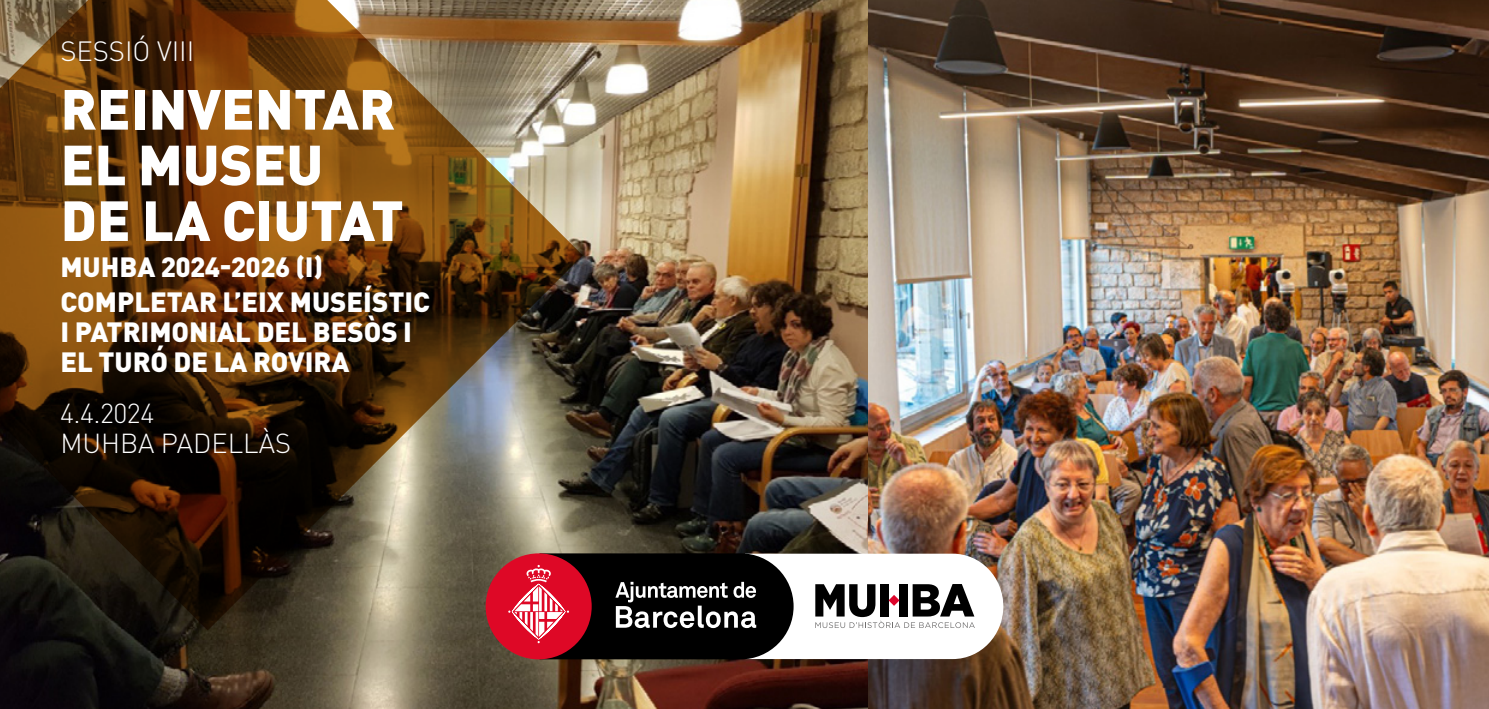
<style>
.page{position:relative;width:1489px;height:709px;background:#fff}
.page>*{position:absolute;margin:0;border:0;box-sizing:border-box;transform-origin:0 0}
.t1{font:900 55.75px/55.8px "DIN Pro";color:#fff}
.t2{font:900 27.5px/35.5px "DIN Pro";color:#fff}
.t3{font:300 27.5px "DIN Pro";color:#fff}
.t4{font:300 27.25px/29.8px "DIN Pro";color:#fff}
</style>
<div class="page">
<img style="left:0;top:0;width:1488px;height:709px">
<svg style="left:0;top:0;width:582px;height:630px;background:#614423"></svg>
<div style="left:485px;top:553px;width:106px;height:106px;background:#de0826;border-radius:50%"></div>
<svg style="left:508px;top:553px;width:495px;height:106px"></svg>
<p class="t3" style="left:60px;top:30px;width:135px">SESSIÓ VIII</p>
<h1 class="t1" style="left:61px;top:74px;width:344px">REINVENTAR<br>EL MUSEU<br>DE LA CIUTAT</h1>
<p class="t2" style="left:60px;top:245px;width:371px">MUHBA 2024-2026 (I)<br>COMPLETAR L’EIX MUSEÍSTIC</p>
<p class="t2" style="left:60px;top:313px;width:353px;line-height:30px">I PATRIMONIAL DEL BESÒS I<br>EL TURÓ DE LA ROVIRA</p>
<p class="t4" style="left:60px;top:396px;width:232px">4.4.2024<br>MUHBA PADELLÀS</p>
</div>
